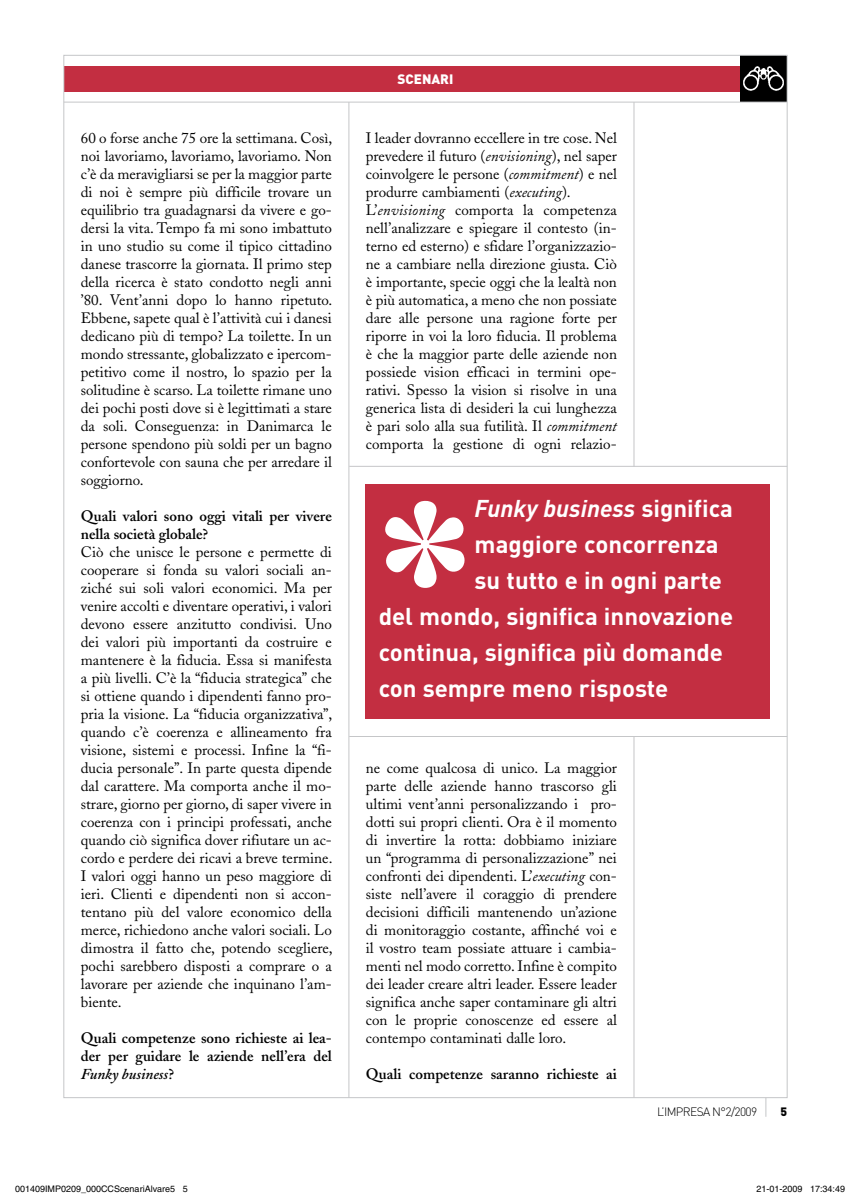
<style>
.page{position:relative;width:851px;height:1197px;background:#fff}
.page>*{position:absolute;margin:0;border:0;box-sizing:border-box;transform-origin:0 0}
.t1{font:700 24px "DIN";color:#fff}
.t2{font:italic 700 24px "DIN";color:#fff}
.t3{font:15px/18px "Adobe Caslon";color:#000;text-align:justify}
.t4{font:600 15px/18px "Adobe Caslon";color:#000}
.t5{font:900 13.5px "DIN";color:#fff}
.t6{font:300 12px "DIN";letter-spacing:-.05em;color:#000}
.t7{font:9px "Helvetica";color:#000}
.s1{font-style:italic}
.s2{font-style:normal}
</style>
<div class="page">
<div style="left:64px;top:66px;width:708px;height:25px;background:#c32e41"></div>
<div style="left:740px;top:55px;width:47px;height:47px;background:#000"></div>
<img style="left:743px;top:66px;width:41px;height:25px">
<svg style="left:765px;top:1097px;width:1px;height:19px"></svg>
<hr style="left:64px;top:102px;width:723px;height:1px;background:#c5c6c8">
<hr style="left:348px;top:102px;width:1px;height:995px;background:#c5c6c8">
<hr style="left:349px;top:466px;width:438px;height:1px;background:#c5c6c8">
<div style="left:366px;top:484px;width:404px;height:234px;background:#c32e41"></div>
<svg style="left:385px;top:501px;width:80px;height:87px"></svg>
<hr style="left:349px;top:736px;width:438px;height:1px;background:#c5c6c8">
<hr style="left:633px;top:102px;width:1px;height:364px;background:#c5c6c8">
<hr style="left:633px;top:736px;width:1px;height:361px;background:#c5c6c8">
<p class="t3" style="left:81px;top:129px;width:253px">60 o forse anche 75 ore la settimana. Così, noi lavoriamo, lavoriamo, lavoriamo. Non c’è da meravigliarsi se per la maggior parte di noi è sempre più difficile trovare un equilibrio tra guadagnarsi da vivere e go&shy;dersi la vita. Tempo fa mi sono imbattuto in uno studio su come il tipico cittadino danese trascorre la giornata. Il primo step della ricerca è stato condotto negli anni ’80. Vent’anni dopo lo hanno ripetuto.<br>Ebbene, sapete qual è l’attività cui i danesi dedicano più di tempo? La toilette. In un mondo stressante, globalizzato e ipercom&shy;petitivo come il nostro, lo spazio per la solitudine è scarso. La toilette rimane uno dei pochi posti dove si è legittimati a stare da soli. Conseguenza: in Danimarca le persone spendono più soldi per un bagno confortevole con sauna che per arredare il soggiorno.</p>
<p class="t4" style="left:81px;top:506px;width:252px">Quali valori sono oggi vitali per vivere nella società globale?</p>
<p class="t3" style="left:81px;top:543px;width:253px">Ciò che unisce le persone e permette di cooperare si fonda su valori sociali an&shy;ziché sui soli valori economici. Ma per venire accolti e diventare operativi, i valori devono essere anzitutto condivisi. Uno dei valori più importanti da costruire e mantenere è la fiducia. Essa si manifesta a più livelli. C’è la “fiducia strategica” che si ottiene quando i dipendenti fanno pro&shy;pria la visione. La “fiducia organizzativa”, quando c’è coerenza e allineamento fra visione, sistemi e processi. Infine la “fi&shy;ducia personale”. In parte questa dipende dal carattere. Ma comporta anche il mo&shy;strare, giorno per giorno, di saper vivere in coerenza con i principi professati, anche quando ciò significa dover rifiutare un ac&shy;cordo e perdere dei ricavi a breve termine.<br>I valori oggi hanno un peso maggiore di ieri. Clienti e dipendenti non si accon&shy;tentano più del valore economico della merce, richiedono anche valori sociali. Lo dimostra il fatto che, potendo scegliere, pochi sarebbero disposti a comprare o a lavorare per aziende che inquinano l’am&shy;biente.</p>
<p class="t4" style="left:81px;top:1028px;width:252px;text-align:justify">Quali competenze sono richieste ai lea&shy;der per guidare le aziende nell’era del <span class="s1">Funky business</span>?</p>
<p class="t5" style="left:397px;top:70px;width:57px">SCENARI</p>
<p class="t3" style="left:366px;top:129px;width:252px;text-align:left">I leader dovranno eccellere in tre cose. Nel prevedere il futuro (<span class="s1">envisioning</span>), nel saper coinvolgere le persone (<span class="s1">commitment</span>) e nel produrre cambiamenti (<span class="s1">executing</span>).<br>L’<span class="s1">envisioning</span> comporta la competenza nell’analizzare e spiegare il contesto (in&shy;terno ed esterno) e sfidare l’organizzazio&shy;ne a cambiare nella direzione giusta. Ciò è importante, specie oggi che la lealtà non è più automatica, a meno che non possiate dare alle persone una ragione forte per riporre in voi la loro fiducia. Il problema è che la maggior parte delle aziende non possiede vision efficaci in termini ope&shy;rativi. Spesso la vision si risolve in una generica lista di desideri la cui lunghezza è pari solo alla sua futilità. Il <span class="s1">commitment </span>comporta la gestione di ogni relazio-</p>
<h1 class="t2" style="left:474px;top:492px;width:260px">Funky business <span class="s2">significa</span></h1>
<h1 class="t1" style="left:474px;top:528px;width:245px">maggiore concorrenza</h1>
<h1 class="t1" style="left:474px;top:564px;width:249px">su tutto e in ogni parte</h1>
<h1 class="t1" style="left:378px;top:600px;width:356px">del mondo, significa innovazione</h1>
<h1 class="t1" style="left:378px;top:636px;width:346px">continua, significa più domande</h1>
<h1 class="t1" style="left:378px;top:672px;width:291px">con sempre meno risposte</h1>
<p class="t3" style="left:366px;top:759px;width:252px">ne come qualcosa di unico. La maggior parte delle aziende hanno trascorso gli ultimi vent’anni personalizzando i pro&shy;dotti sui propri clienti. Ora è il momento di invertire la rotta: dobbiamo iniziare un “programma di personalizzazione” nei confronti dei dipendenti. L’<span class="s1">executing</span> con&shy;siste nell’avere il coraggio di prendere decisioni difficili mantenendo un’azione di monitoraggio costante, affinché voi e il vostro team possiate attuare i cambia&shy;menti nel modo corretto. Infine è compito dei leader creare altri leader. Essere leader significa anche saper contaminare gli altri con le proprie conoscenze ed essere al contempo contaminati dalle loro.</p>
<p class="t4" style="left:366px;top:1064px;width:252px">Quali competenze saranno richieste ai</p>
<p class="t6" style="left:657px;top:1103px;width:102px">L’IMPRESA N°2/2009</p>
<p class="t7" style="left:15px;top:1183px;width:174px">001409IMP0209_000CCScenariAlvare5 5</p>
<p class="t7" style="left:756px;top:1183px;width:90px">21-01-2009 17:34:49</p>
</div>
